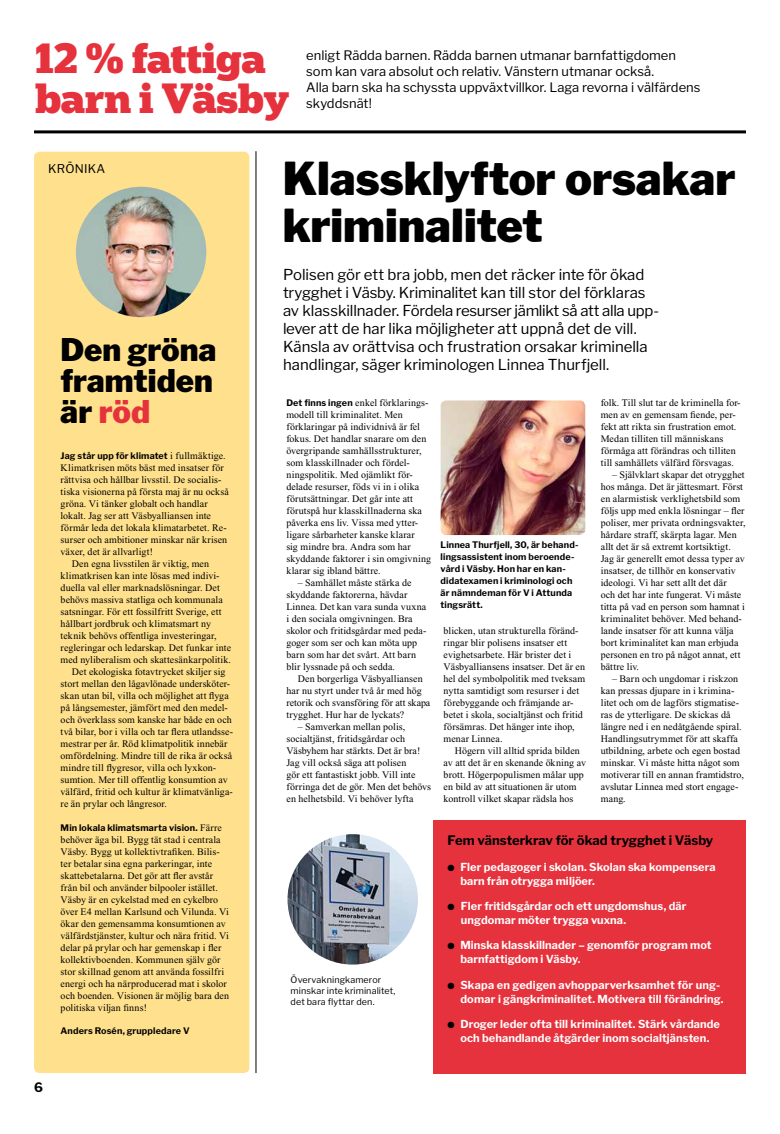
<style>
.page{position:relative;width:780px;height:1134px;background:#fff}
.page>*{position:absolute;margin:0;border:0;box-sizing:border-box;transform-origin:0 0}
.t1{font:900 45px/47px "Libre Franklin";letter-spacing:-.005em;color:#000}
.t2{font:900 40px/40px "Popular";letter-spacing:-.01em;color:#e5323d}
.t3{font:900 31px/31px "Libre Franklin";color:#000}
.t4{font:15px/18px "Libre Franklin";letter-spacing:-.005em;color:#000}
.t5{font:13px/16px "Libre Franklin";letter-spacing:-.005em;color:#000}
.t6{font:700 13px "Libre Franklin";letter-spacing:-.005em;color:#000}
.t7{font:12px "Libre Franklin";letter-spacing:.015em;color:#000}
.t8{font:700 11px/14px "Libre Franklin";letter-spacing:.01em;color:#fff}
.t9{font:10px/12px "Times New Roman";letter-spacing:.01em;color:#000}
.t10{font:700 9px/12px "Libre Franklin";letter-spacing:.015em;color:#000}
.t11{font:9px/11px "Libre Franklin";letter-spacing:.01em;color:#000}
.s1{color:#e5323d}
.s2{font-family:"Times New Roman";font-weight:400;font-size:10px}
.s3{font-family:"Libre Franklin";font-weight:700;font-size:9px}
.s4{color:#000}
</style>
<div class="page">
<hr style="left:34px;top:130px;width:712px;height:3px;background:#000">
<hr style="left:255px;top:151px;width:1px;height:922px;background:#000">
<div style="left:34px;top:152px;width:215px;height:921px;background:#ffe18d;border-radius:6px"></div>
<img style="left:440px;top:400px;width:145px;height:135px">
<img style="left:287px;top:834px;width:131px;height:130px;border-radius:65px">
<div style="left:433px;top:820px;width:313px;height:253px;background:#e5323d"></div>
<img style="left:76px;top:187px;width:130px;height:130px;border-radius:65px">
<h2 class="t2" style="left:35px;top:36px;width:256px">12 % fattiga barn i Väsby</h2>
<h3 class="t5" style="left:306px;top:46px;width:395px">enligt Rädda barnen. Rädda barnen utmanar barnfattigdomen som kan vara absolut och relativ. Vänstern utmanar också.<br>Alla barn ska ha schyssta uppväxtvillkor. Laga revorna i välfärdens skyddsnät!</h3>
<p class="t7" style="left:48px;top:159px;width:59px">KRÖNIKA</p>
<h3 class="t3" style="left:61px;top:331px;width:157px">Den gröna framtiden är <span class="s1">röd</span></h3>
<p class="t10" style="left:61px;top:449px;width:166px">Jag står upp för klimatet <span class="s2">i fullmäktige.</span></p>
<p class="t9" style="left:61px;top:462px;width:164px">Klimatkrisen möts bäst med insatser för</p>
<p class="t9" style="left:61px;top:474px;width:162px">rättvisa och hållbar livsstil. De socialis-</p>
<p class="t9" style="left:61px;top:486px;width:170px">tiska visionerna på första maj är nu också</p>
<p class="t9" style="left:61px;top:498px;width:148px">gröna. Vi tänker globalt och handlar</p>
<p class="t9" style="left:61px;top:510px;width:152px">lokalt. Jag ser att Väsbyalliansen inte</p>
<p class="t9" style="left:61px;top:522px;width:168px">förmår leda det lokala klimatarbetet. Re-</p>
<p class="t9" style="left:61px;top:534px;width:168px">surser och ambitioner minskar när krisen</p>
<p class="t9" style="left:61px;top:546px;width:94px">växer, det är allvarligt!</p>
<p class="t9" style="left:72px;top:558px;width:138px">Den egna livsstilen är viktig, men</p>
<p class="t9" style="left:61px;top:570px;width:160px">klimatkrisen kan inte lösas med indivi-</p>
<p class="t9" style="left:61px;top:582px;width:161px">duella val eller marknadslösningar. Det</p>
<p class="t9" style="left:61px;top:594px;width:164px">behövs massiva statliga och kommunala</p>
<p class="t9" style="left:61px;top:606px;width:162px">satsningar. För ett fossilfritt Sverige, ett</p>
<p class="t9" style="left:61px;top:618px;width:152px">hållbart jordbruk och klimatsmart ny</p>
<p class="t9" style="left:61px;top:630px;width:157px">teknik behövs offentliga investeringar,</p>
<p class="t9" style="left:61px;top:642px;width:172px">regleringar och ledarskap. Det funkar inte</p>
<p class="t9" style="left:61px;top:654px;width:172px">med nyliberalism och skattesänkarpolitik.</p>
<p class="t9" style="left:72px;top:666px;width:155px">Det ekologiska fotavtrycket skiljer sig</p>
<p class="t9" style="left:61px;top:678px;width:171px">stort mellan den lågavlönade undersköter-</p>
<p class="t9" style="left:61px;top:690px;width:170px">skan utan bil, villa och möjlighet att flyga</p>
<p class="t9" style="left:61px;top:702px;width:169px">på långsemester, jämfört med den medel-</p>
<p class="t9" style="left:61px;top:714px;width:173px">och överklass som kanske har både en och</p>
<p class="t9" style="left:61px;top:726px;width:174px">två bilar, bor i villa och tar flera utlandsse-</p>
<p class="t9" style="left:61px;top:738px;width:168px">mestrar per år. Röd klimatpolitik innebär</p>
<p class="t9" style="left:61px;top:750px;width:173px">omfördelning. Mindre till de rika är också</p>
<p class="t9" style="left:61px;top:762px;width:157px">mindre till flygresor, villa och lyxkon-</p>
<p class="t9" style="left:61px;top:774px;width:169px">sumtion. Mer till offentlig konsumtion av</p>
<p class="t9" style="left:61px;top:786px;width:174px">välfärd, fritid och kultur är klimatvänliga-</p>
<p class="t9" style="left:61px;top:798px;width:108px">re än prylar och långresor.</p>
<p class="t10" style="left:61px;top:821px;width:163px">Min lokala klimatsmarta vision. <span class="s2">Färre</span></p>
<p class="t9" style="left:61px;top:834px;width:170px">behöver äga bil. Bygg tät stad i centrala Väsby. Bygg ut kollektivtrafiken. Bilis&shy;ter betalar sina egna parkeringar, inte skattebetalarna. Det gör att fler avstår från bil och använder bilpooler istället.<br>Väsby är en cykelstad med en cykelbro över E4 mellan Karlsund och Vilunda. Vi ökar den gemensamma konsumtionen av välfärdstjänster, kultur och nära fritid. Vi delar på prylar och har gemenskap i fler kollektivboenden. Kommunen själv gör stor skillnad genom att använda fossilfri energi och ha närproducerad mat i skolor och boenden. Visionen är möjlig bara den politiska viljan finns!</p>
<p class="t10" style="left:61px;top:1024px;width:131px">Anders Rosén, gruppledare V</p>
<h3 class="t6" style="left:34px;top:1077px;width:10px">6</h3>
<h1 class="t1" style="left:283px;top:151px;width:454px">Klassklyftor orsakar kriminalitet</h1>
<p class="t4" style="left:283px;top:264px;width:377px">Polisen gör ett bra jobb, men det räcker inte för ökad trygghet i Väsby. Kriminalitet kan till stor del förklaras av klasskillnader. Fördela resurser jämlikt så att alla upp&shy;lever att de har lika möjligheter att uppnå det de vill.<br>Känsla av orättvisa och frustration orsakar kriminella handlingar, säger kriminologen Linnea Thurfjell.</p>
<p class="t9" style="left:286px;top:397px;width:146px"><span class="s3">Det finns ingen</span> enkel förklarings&shy;modell till kriminalitet. Men förklaringar på individnivå är fel fokus. Det handlar snarare om den övergripande samhällsstrukturer, som klasskillnader och fördel&shy;ningspolitik. Med ojämlikt för&shy;delade resurser, föds vi in i olika förutsättningar. Det går inte att förutspå hur klasskillnaderna ska påverka ens liv. Vissa med ytter&shy;ligare sårbarheter kanske klarar<br>sig mindre bra. Andra som har skyddande faktorer i sin omgivning klarar sig ibland bättre.</p>
<p class="t9" style="left:286px;top:577px;width:141px;text-indent:11px">– Samhället måste stärka de skyddande faktorerna, hävdar<br>Linnea. Det kan vara sunda vuxna i den sociala omgivningen. Bra skolor och fritidsgårdar med peda&shy;goger som ser och kan möta upp barn som har det svårt. Att barn blir lyssnade på och sedda.</p>
<p class="t9" style="left:286px;top:673px;width:145px;text-indent:11px">Den borgerliga Väsbyalliansen har nu styrt under två år med hög retorik och svansföring för att skapa trygghet. Hur har de lyckats?</p>
<p class="t9" style="left:286px;top:721px;width:146px;text-indent:11px">– Samverkan mellan polis, socialtjänst, fritidsgårdar och<br>Väsbyhem har stärkts. Det är bra!<br>Jag vill också säga att polisen<br>gör ett fantastiskt jobb. Vill inte förringa det de gör. Men det behövs en helhetsbild. Vi behöver lyfta</p>
<p class="t10" style="left:440px;top:538px;width:139px">Linnea Thurfjell, 30, är behand&shy;lingsassistent inom beroende&shy;vård i Väsby. Hon har en kan&shy;didatexamen i kriminologi och är nämndeman för V i Attunda tingsrätt.</p>
<p class="t9" style="left:443px;top:625px;width:143px">blicken, utan strukturella föränd&shy;ringar blir polisens insatser ett evighetsarbete. Här brister det i<br>Väsbyalliansens insatser. Det är en hel del symbolpolitik med tveksam nytta samtidigt som resurser i det förebyggande och främjande ar&shy;betet i skola, socialtjänst och fritid försämras. Det hänger inte ihop, menar Linnea.</p>
<p class="t9" style="left:443px;top:745px;width:144px;text-indent:11px">Högern vill alltid sprida bilden av att det är en skenande ökning av brott. Högerpopulismen målar upp en bild av att situationen är utom kontroll vilket skapar rädsla hos</p>
<p class="t9" style="left:600px;top:397px;width:141px">folk. Till slut tar de kriminella for&shy;men av en gemensam fiende, per&shy;fekt att rikta sin frustration emot.<br>Medan tilliten till människans förmåga att förändras och tilliten till samhällets välfärd försvagas.</p>
<p class="t9" style="left:600px;top:469px;width:146px;text-indent:11px">– Självklart skapar det otrygghet hos många. Det är jättesmart. Först en alarmistisk verklighetsbild som följs upp med enkla lösningar – fler poliser, mer privata ordningsvakter, hårdare straff, skärpta lagar. Men allt det är så extremt kortsiktigt.<br>Jag är generellt emot dessa typer av insatser, de tillhör en konservativ ideologi. Vi har sett allt det där<br>och det har inte fungerat. Vi måste titta på vad en person som hamnat i kriminalitet behöver. Med behand&shy;lande insatser för att kunna välja bort kriminalitet kan man erbjuda personen en tro på något annat, ett bättre liv.</p>
<p class="t9" style="left:600px;top:673px;width:145px;text-indent:11px">– Barn och ungdomar i riskzon kan pressas djupare in i krimina&shy;litet och om de lagförs stigmatise&shy;ras de ytterligare. De skickas då längre ned i en nedåtgående spiral.<br>Handlingsutrymmet för att skaffa utbildning, arbete och egen bostad minskar. Vi måste hitta något som motiverar till en annan framtidstro, avslutar Linnea med stort engage&shy;mang.</p>
<p class="t11" style="left:290px;top:973px;width:106px">Övervakningkameror minskar inte kriminalitet, det bara flyttar den.</p>
<h3 class="t6" style="left:447px;top:830px;width:267px">Fem vänsterkrav för ökad trygghet i Väsby</h3>
<p class="t8" style="left:460px;top:858px;width:257px;text-indent:-13px"><span class="s4">●</span> Fler pedagoger i skolan. Skolan ska kompensera barn från otrygga miljöer.</p>
<p class="t8" style="left:461px;top:898px;width:227px;text-indent:-13px"><span class="s4">●</span> Fler fritidsgårdar och ett ungdomshus, där ungdomar möter trygga vuxna.</p>
<p class="t8" style="left:460px;top:937px;width:253px;text-indent:-13px"><span class="s4">●</span> Minska klasskillnader – genomför program mot barnfattigdom i Väsby.</p>
<p class="t8" style="left:460px;top:976px;width:265px;text-indent:-13px"><span class="s4">●</span> Skapa en gedigen avhopparverksamhet för ung&shy;domar i gängkriminalitet. Motivera till förändring.</p>
<p class="t8" style="left:447px;top:1016px;width:274px;text-align:center"><span class="s4">●</span> Droger leder ofta till kriminalitet. Stärk vårdande och behandlande åtgärder inom socialtjänsten.</p>
</div>
